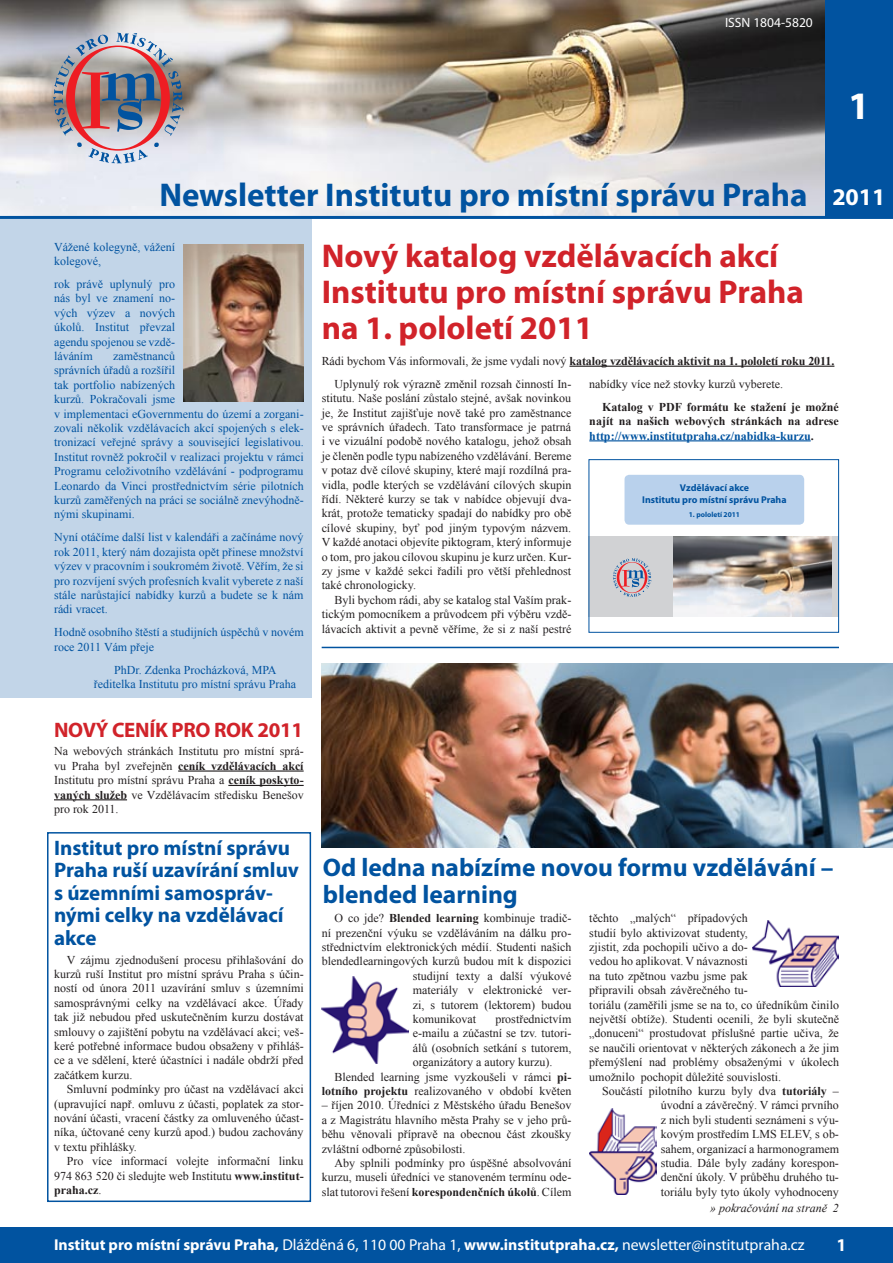
<style>
.page{position:relative;width:893px;height:1263px;background:#fff}
.page>*{position:absolute;margin:0;border:0;box-sizing:border-box;transform-origin:0 0}
.t1{font:700 39px "Myriad Pro";color:#fff}
.t2{font:700 33px/36px "Myriad Pro";color:#d1232a}
.t3{font:700 33px "Myriad Pro";color:#0153a0}
.Nadpis_1{font:700 25.5px/27px "Myriad Pro";color:#0153a0}
.t4{font:700 24px "Myriad Pro";color:#fff}
.Nadpis_1-2{font:700 21px/22.5px "Myriad Pro";color:#0153a0}
.Základní{font:700 21px "Myriad Pro";letter-spacing:-.015em;color:#d1232a}
.t5{font:700 18px "Myriad Pro";color:#fff}
.t6{font:700 15.75px "Myriad Pro";color:#fff}
.t7{font:13.5px "Myriad Pro";color:#fff}
.Základní-2{font:12px/14.4px "Times New Roman";color:#231f20;text-align:justify}
.t8{font:12px/14.4px "Times New Roman";color:#0153a0}
.Základní-3{font:700 12px/14.4px "Times New Roman";color:#231f20;text-align:justify}
.Základní-4{font:italic 12px "Times New Roman";color:#231f20}
.t9{font:700 9.9px/11.9px "Myriad Pro";color:#0153a0;text-align:center}
.t10{font:700 7.35px "Myriad Pro";color:#0153a0}
.s1{font-weight:700}
.s2{font-weight:400}
.s3{color:#0153a0}
</style>
<div class="page">
<div style="left:47px;top:832px;width:264px;height:370px;border:2px solid #0153a0"></div>
<div style="left:0;top:0;width:893px;height:218px;background:#0153a0"></div>
<img style="left:0;top:0;width:825px;height:216px">
<svg style="left:53px;top:33px;width:131px;height:130px;background:#ad99a2"></svg>
<div style="left:0;top:1227px;width:893px;height:36px;background:#0153a0"></div>
<div style="left:0;top:219px;width:312px;height:478px;background:#c2d5e8"></div>
<hr style="left:0;top:216px;width:893px;height:3px;background:#0153a0">
<hr style="left:569px;top:366px;width:265px;height:1px;background:#231f20">
<hr style="left:589px;top:440px;width:222px;height:1px;background:#0153a0">
<hr style="left:178px;top:770px;width:126px;height:2px;background:#231f20">
<hr style="left:228px;top:785px;width:76px;height:1px;background:#231f20">
<hr style="left:54px;top:799px;width:73px;height:1px;background:#231f20">
<hr style="left:322px;top:647px;width:517px;height:1px;background:#0153a0">
<div style="left:624px;top:475px;width:180px;height:50px;background:#b9d1ec;border-radius:5px"></div>
<div style="left:589px;top:537px;width:250px;height:80px;background:#d1d2d4"></div>
<img style="left:673px;top:537px;width:158px;height:80px">
<svg style="left:613px;top:558px;width:38px;height:39px"></svg>
<div style="left:589px;top:459px;width:250px;height:174px;border:1px solid #0153a0"></div>
<img style="left:184px;top:244px;width:120px;height:157px">
<img style="left:322px;top:976px;width:86px;height:87px">
<img style="left:752px;top:920px;width:87px;height:67px">
<img style="left:589px;top:1108px;width:68px;height:87px">
<img style="left:322px;top:663px;width:571px;height:184px">
<p class="t7" style="left:725px;top:14px;width:89px">ISSN 1804-5820</p>
<p class="t1" style="left:848px;top:80px;width:23px">1</p>
<p class="t3" style="left:159px;top:174px;width:650px">Newsletter Institutu pro místní správu Praha</p>
<p class="t4" style="left:832px;top:181px;width:55px">2011</p>
<p class="t8" style="left:54px;top:239px;width:123px">Vážené kolegyně, vážení kolegové,</p>
<p class="t8" style="left:54px;top:277px;width:123px;text-align:justify">rok právě uplynulý pro nás byl ve znamení no&shy;vých výzev a nových úkolů. Institut převzal agendu spojenou se vzdě&shy;láváním</p>
<p class="t8" style="left:54px;top:349px;width:251px;text-indent:59px">zaměstnanců<br>správních úřadů a rozšířil<br>tak portfolio nabízených<br>kurzů. Pokračovali jsme<br>v implementaci eGovernmentu do území a zorgani&shy;zovali několik vzdělávacích akcí spojených s elek&shy;tronizací veřejné správy a související legislativou.<br>Institut rovněž pokročil v realizaci projektu v rámci Programu celoživotního vzdělávání - podprogramu Leonardo da Vinci prostřednictvím série pilotních kurzů zaměřených na práci se sociálně znevýhodně&shy;nými skupinami.</p>
<p class="t8" style="left:54px;top:530px;width:251px;text-align:justify">Nyní otáčíme další list v kalendáři a začínáme nový rok 2011, který nám dozajista opět přinese množství výzev v pracovním i soukromém životě. Věřím, že si pro rozvíjení svých profesních kvalit vyberete z naší stále narůstající nabídky kurzů a budete se k nám rádi vracet.</p>
<p class="t8" style="left:54px;top:625px;width:251px">Hodně osobního štěstí a studijních úspěchů v novém roce 2011 Vám přeje</p>
<p class="t8" style="left:114px;top:662px;width:164px">PhDr. Zdenka Procházková, MPA</p>
<p class="t8" style="left:94px;top:676px;width:204px">ředitelka Institutu pro místní správu Praha</p>
<p class="Základní" style="left:54px;top:716px;width:251px">NOVÝ CENÍK PRO ROK 2011</p>
<p class="Základní-2" style="left:54px;top:744px;width:251px">Na webových stránkách Institutu pro místní sprá&shy;vu Praha byl zveřejněn <span class="s1">ceník vzdělávacích akcí </span>Institutu pro místní správu Praha a <span class="s1">ceník poskyto&shy;vaných služeb</span> ve Vzdělávacím středisku Benešov pro rok 2011.</p>
<p class="Nadpis_1-2" style="left:54px;top:836px;width:247px">Institut pro místní správu<br>Praha ruší uzavírání smluv s územními samospráv&shy;nými celky na vzdělávací akce</p>
<p class="Základní-2" style="left:54px;top:952px;width:251px;text-indent:13px">V zájmu zjednodušení procesu přihlašování do kurzů ruší Institut pro místní správu Praha s účin&shy;ností od února 2011 uzavírání smluv s územními samosprávnými celky na vzdělávací akce. Úřady tak již nebudou před uskutečněním kurzu dostávat smlouvy o zajištění pobytu na vzdělávací akci; veš&shy;keré potřebné informace budou obsaženy v přihláš&shy;ce a ve sdělení, které účastníci i nadále obdrží před začátkem kurzu.</p>
<p class="Základní-2" style="left:54px;top:1082px;width:251px;text-indent:13px">Smluvní podmínky pro účast na vzdělávací akci (upravující např. omluvu z účasti, poplatek za stor&shy;nování účasti, vracení částky za omluveného účast&shy;níka, účtované ceny kurzů apod.) budou zachovány v textu přihlášky.</p>
<p class="Základní-2" style="left:54px;top:1154px;width:251px;text-indent:13px">Pro více informací volejte informační linku 974 863 520 či sledujte web Institutu <span class="s1">www.institut&shy;praha.cz</span>.</p>
<p class="t2" style="left:322px;top:237px;width:484px">Nový katalog vzdělávacích akcí<br>Institutu pro místní správu Praha na 1. pololetí 2011</p>
<p class="Základní-2" style="left:322px;top:376px;width:251px;text-indent:13px">Uplynulý rok výrazně změnil rozsah činností In&shy;stitutu. Naše poslání zůstalo stejné, avšak novinkou je, že Institut zajišťuje nově také pro zaměstnance ve správních úřadech. Tato transformace je patrná i ve vizuální podobě nového katalogu, jehož obsah je členěn podle typu nabízeného vzdělávání. Bereme v potaz dvě cílové skupiny, které mají rozdílná pra&shy;vidla, podle kterých se vzdělávání cílových skupin řídí. Některé kurzy se tak v nabídce objevují dva&shy;krát, protože tematicky spadají do nabídky pro obě cílové skupiny, byť pod jiným typovým názvem.<br>V každé anotaci objevíte piktogram, který informuje o tom, pro jakou cílovou skupinu je kurz určen. Kur&shy;zy jsme v každé sekci řadili pro větší přehlednost také chronologicky.</p>
<p class="Základní-2" style="left:322px;top:592px;width:251px;text-indent:13px">Byli bychom rádi, aby se katalog stal Vaším prak&shy;tickým pomocníkem a průvodcem při výběru vzdě&shy;lávacích aktivit a pevně věříme, že si z naší pestré</p>
<p class="Základní-3" style="left:322px;top:353px;width:514px"><span class="s2">Rádi bychom Vás informovali, že jsme vydali nový</span> katalog vzdělávacích aktivit na 1. pololetí roku 2011.</p>
<p class="Základní-2" style="left:589px;top:376px;width:195px">nabídky více než stovky kurzů vyberete.</p>
<p class="Základní-3" style="left:589px;top:399px;width:251px;text-indent:13px">Katalog v PDF formátu ke stažení je možné najít na našich webových stránkách na adrese <span class="s3">http://www.institutpraha.cz/nabidka-kurzu</span>.</p>
<p class="t9" style="left:642px;top:481px;width:146px">Vzdělávací akce<br>Institutu pro místní správu Praha</p>
<p class="t10" style="left:689px;top:510px;width:53px">1. pololetí 2011</p>
<p class="Nadpis_1" style="left:323px;top:853px;width:512px">Od ledna nabízíme novou formu vzdělávání – blended learning</p>
<p class="Základní-2" style="left:334px;top:911px;width:238px">O co jde? <span class="s1">Blended learning</span> kombinuje tradič-</p>
<p class="Základní-2" style="left:322px;top:925px;width:251px">ní prezenční výuku se vzděláváním na dálku pro-</p>
<p class="Základní-2" style="left:322px;top:940px;width:251px">střednictvím elektronických médií. Studenti našich</p>
<p class="Základní-2" style="left:322px;top:954px;width:251px">blendedlearningových kurzů budou mít k dispozici</p>
<p class="Základní-2" style="left:413px;top:968px;width:160px">studijní texty a další výukové</p>
<p class="Základní-2" style="left:413px;top:983px;width:160px">materiály v elektronické ver-</p>
<p class="Základní-2" style="left:413px;top:997px;width:160px">zi, s tutorem (lektorem) budou</p>
<p class="Základní-2" style="left:413px;top:1012px;width:65px">komunikovat</p>
<p class="Základní-2" style="left:589px;top:911px;width:251px;text-align:left">těchto „malých“ případových<br>studií bylo aktivizovat studenty,<br>zjistit, zda pochopili učivo a do-<br>vedou ho aplikovat. V návaznosti<br>na tuto zpětnou vazbu jsme pak<br>připravili obsah závěrečného tu-<br>toriálu (zaměřili jsme se na to, co úředníkům činilo největší obtíže). Studenti ocenili, že byli skutečně „donuceni“ prostudovat příslušné partie učiva, že se naučili orientovat v některých zákonech a že jim přemýšlení nad problémy obsaženými v úkolech umožnilo pochopit důležité souvislosti.</p>
<p class="Základní-2" style="left:661px;top:1084px;width:180px;text-indent:-59px">Součástí pilotního kurzu byly dva <span class="s1">tutoriály</span> – úvodní a závěrečný. V rámci prvního z nich byli studenti seznámeni s výu&shy;kovým prostředím LMS ELEV, s ob&shy;sahem, organizací a harmonogramem studia. Dále byly zadány korespon&shy;denční úkoly. V průběhu druhého tu&shy;toriálu byly tyto úkoly vyhodnoceny</p>
<p class="Základní-2" style="left:413px;top:1012px;width:160px;text-indent:83px">prostřednictvím e-mailu a zúčastní se tzv. tutori&shy;álů (osobních setkání s tutorem, organizátory a autory kurzu).</p>
<p class="Základní-2" style="left:322px;top:1069px;width:251px;text-align:right">Blended learning jsme vyzkoušeli v rámci <span class="s1">pi&shy;lotního projektu</span> realizovaného v období květen</p>
<p class="Základní-2" style="left:322px;top:1098px;width:251px">– říjen 2010. Úředníci z Městského úřadu Benešov a z Magistrátu hlavního města Prahy se v jeho prů&shy;běhu věnovali přípravě na obecnou část zkoušky zvláštní odborné způsobilosti.</p>
<p class="Základní-2" style="left:322px;top:1156px;width:251px;text-indent:13px">Aby splnili podmínky pro úspěšné absolvování kurzu, museli úředníci ve stanoveném termínu ode&shy;slat tutorovi řešení <span class="s1">korespondenčních úkolů</span>. Cílem</p>
<p class="Základní-4" style="left:710px;top:1199px;width:130px">» pokračování na straně 2</p>
<p class="t6" style="left:54px;top:1234px;width:752px">Institut pro místní správu Praha, <span class="s2">Dlážděná 6, 110 00 Praha 1,</span> www.institutpraha.cz, <span class="s2">newsletter@institutpraha.cz</span></p>
<p class="t5" style="left:837px;top:1233px;width:11px">1</p>
</div>
